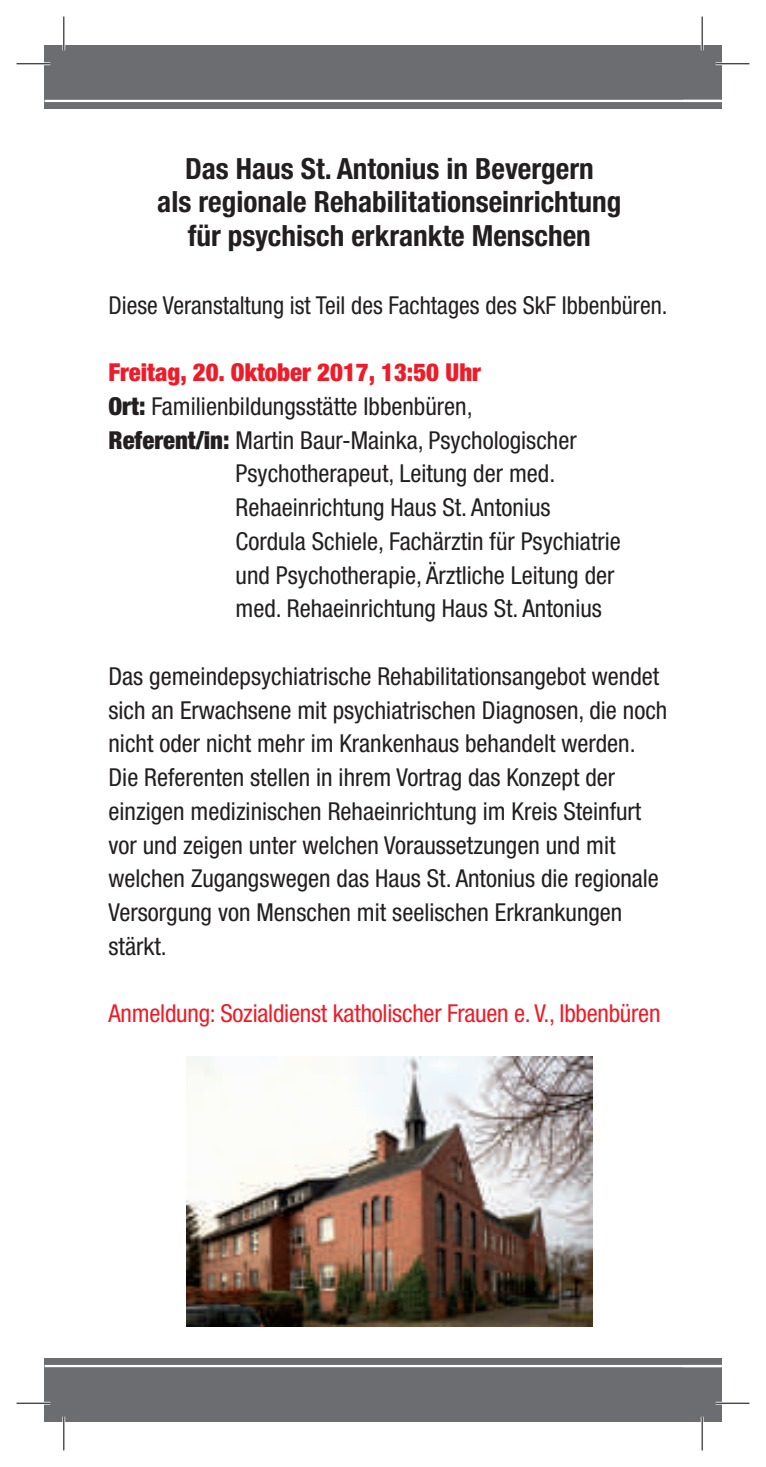
<style>
.page{position:relative;width:766px;height:1467px;background:#fff}
.page>*{position:absolute;margin:0;border:0;box-sizing:border-box;transform-origin:0 0}
.t1{font:700 condensed 29.25px/33.8px "Helvetica Neue LTW1 G";color:#231f20;text-align:center}
.t2{font:condensed 24.75px/33.8px "Helvetica Neue LTW1 G";color:#231f20}
.t3{font:condensed 24.75px "Helvetica Neue LTW1 G";letter-spacing:-.01em;color:#ee1c28}
.t4{font:900 condensed 24.75px "Helvetica Neue LTW1 G";color:#ee1c28}
.s1{font-weight:900}
</style>
<div class="page">
<div style="left:45px;top:45px;width:676px;height:63px;background:#6c6d70"></div>
<div style="left:45px;top:1359px;width:676px;height:63px;background:#6c6d70"></div>
<hr style="left:45px;top:100px;width:676px;height:2px;background:#fff">
<hr style="left:45px;top:1365px;width:676px;height:2px;background:#fff">
<img style="left:187px;top:1056px;width:405px;height:270px">
<hr style="left:17px;top:62px;width:33px;height:3px;background:#fff">
<hr style="left:715px;top:62px;width:34px;height:3px;background:#fff">
<hr style="left:17px;top:1402px;width:33px;height:3px;background:#fff">
<hr style="left:715px;top:1402px;width:34px;height:3px;background:#fff">
<hr style="left:62px;top:17px;width:3px;height:33px;background:#fff">
<hr style="left:62px;top:1417px;width:3px;height:33px;background:#fff">
<hr style="left:700px;top:17px;width:3px;height:33px;background:#fff">
<hr style="left:700px;top:1417px;width:3px;height:33px;background:#fff">
<hr style="left:17px;top:63px;width:33px;height:1px;background:#000">
<hr style="left:715px;top:63px;width:34px;height:1px;background:#000">
<hr style="left:17px;top:1403px;width:33px;height:1px;background:#000">
<hr style="left:715px;top:1403px;width:34px;height:1px;background:#000">
<hr style="left:63px;top:17px;width:1px;height:33px;background:#000">
<hr style="left:63px;top:1417px;width:1px;height:33px;background:#000">
<hr style="left:701px;top:17px;width:1px;height:33px;background:#000">
<hr style="left:701px;top:1417px;width:1px;height:33px;background:#000">
<p class="t1" style="left:157px;top:154px;width:465px">Das Haus St. Antonius in Bevergern<br>als regionale Rehabilitationseinrichtung für psychisch erkrankte Menschen</p>
<p class="t2" style="left:108px;top:290px;width:560px">Diese Veranstaltung ist Teil des Fachtages des SkF Ibbenbüren.</p>
<p class="t4" style="left:108px;top:363px;width:374px">Freitag, 20. Oktober 2017, 13:50 Uhr</p>
<p class="t2" style="left:108px;top:392px;width:365px"><span class="s1">Ort:</span> Familienbildungsstätte Ibbenbüren,</p>
<p class="t2" style="left:108px;top:425px;width:469px"><span class="s1">Referent/in:</span> Martin Baur-Mainka, Psychologischer</p>
<p class="t2" style="left:235px;top:459px;width:321px">Psychotherapeut, Leitung der med.</p>
<p class="t2" style="left:235px;top:493px;width:316px">Rehaeinrichtung Haus St. Antonius</p>
<p class="t2" style="left:235px;top:527px;width:386px">Cordula Schiele, Fachärztin für Psychiatrie</p>
<p class="t2" style="left:235px;top:560px;width:380px">und Psychotherapie, Ärztliche Leitung der</p>
<p class="t2" style="left:235px;top:594px;width:368px">med. Rehaeinrichtung Haus St. Antonius</p>
<p class="t2" style="left:108px;top:662px;width:560px">Das gemeindepsychiatrische Rehabilitationsangebot wendet sich an Erwachsene mit psychiatrischen Diagnosen, die noch nicht oder nicht mehr im Krankenhaus behandelt werden.<br>Die Referenten stellen in ihrem Vortrag das Konzept der einzigen medizinischen Rehaeinrichtung im Kreis Steinfurt vor und zeigen unter welchen Voraussetzungen und mit welchen Zugangswegen das Haus St. Antonius die regionale Versorgung von Menschen mit seelischen Erkrankungen stärkt.</p>
<p class="t3" style="left:108px;top:1005px;width:553px">Anmeldung: Sozialdienst katholischer Frauen e. V., Ibbenbüren</p>
</div>
